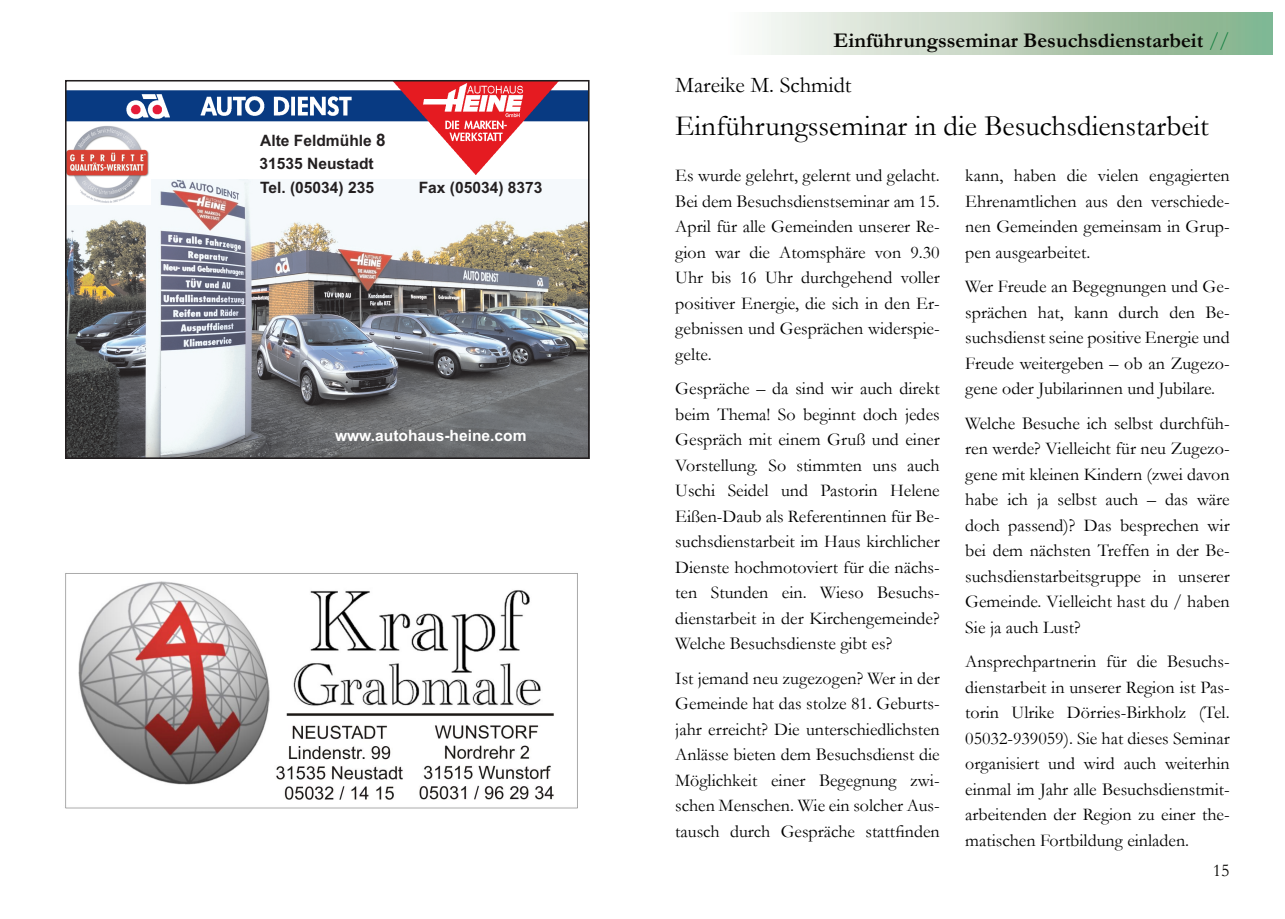
<style>
.page{position:relative;width:1285px;height:919px;background:#fff}
.page>*{position:absolute;margin:0;border:0;box-sizing:border-box;transform-origin:0 0}
.t1{font:29.25px "Garamond";color:#000}
.t2{font:22.5px "Garamond";color:#000}
.t3{font:700 21px "Garamond";color:#080704}
.t4{font:18px/25.5px "Garamond";color:#000;text-align:justify}
.t5{font:18px "Garamond";color:#080704}
.t6{font:700 15.6px/23.4px "Arial";color:#231f20}
.t7{font:700 15.6px "Arial";color:#fff}
.s1{font-size:17.25px}
.s2{font-weight:400;color:#127e3e}
</style>
<div class="page">
<img style="left:65px;top:573px;width:513px;height:236px">
<img style="left:68px;top:180px;width:518px;height:276px">
<img style="left:68px;top:83px;width:518px;height:92px">
<img style="left:68px;top:123px;width:82px;height:81px">
<div style="left:65px;top:80px;width:524px;height:379px;border:2px solid #231f20"></div>
<div style="left:725px;top:13px;width:546px;height:42px;background:linear-gradient(to right,#fffbfa,#7fac84)"></div>
<p class="t6" style="left:259px;top:130px;width:128px">Alte Feldmühle <span class="s1">8<br></span>31535 Neustadt<br>Tel. (05034) 235</p>
<p class="t6" style="left:418px;top:177px;width:125px">Fax (05034) 8373</p>
<p class="t7" style="left:335px;top:430px;width:193px">www.autohaus-heine.com</p>
<p class="t3" style="left:833px;top:33px;width:397px">Einführungsseminar Besuchsdienstarbeit <span class="s2">//</span></p>
<p class="t2" style="left:675px;top:77px;width:178px">Mareike M. Schmidt</p>
<h1 class="t1" style="left:675px;top:116px;width:535px">Einführungsseminar in die Besuchsdienstarbeit</h1>
<p class="t4" style="left:675px;top:165px;width:266px">Es wurde gelehrt, gelernt und gelacht.<br>Bei dem Besuchsdienstseminar am 15.<br>April für alle Gemeinden unserer Re&shy;gion war die Atomsphäre von 9.30<br>Uhr bis 16 Uhr durchgehend voller positiver Energie, die sich in den Er&shy;gebnissen und Gesprächen widerspie&shy;gelte.</p>
<p class="t4" style="left:675px;top:378px;width:266px">Gespräche – da sind wir auch direkt beim Thema! So beginnt doch jedes Gespräch mit einem Gruß und einer Vorstellung. So stimmten uns auch Uschi Seidel und Pastorin Helene Eißen-Daub als Referentinnen für Be&shy;suchsdienstarbeit im Haus kirchlicher Dienste hochmotoviert für die nächs&shy;ten Stunden ein. Wieso Besuchs&shy;dienstarbeit in der Kirchengemeinde?<br>Welche Besuchsdienste gibt es?</p>
<p class="t4" style="left:675px;top:667px;width:266px">Ist jemand neu zugezogen? Wer in der Gemeinde hat das stolze 81. Geburts&shy;jahr erreicht? Die unterschiedlichsten Anlässe bieten dem Besuchsdienst die Möglichkeit einer Begegnung zwi&shy;schen Menschen. Wie ein solcher Aus&shy;tausch durch Gespräche stattfinden</p>
<p class="t4" style="left:965px;top:165px;width:266px">kann, haben die vielen engagierten Ehrenamtlichen aus den verschiede&shy;nen Gemeinden gemeinsam in Grup&shy;pen ausgearbeitet.</p>
<p class="t4" style="left:965px;top:276px;width:266px">Wer Freude an Begegnungen und Ge&shy;sprächen hat, kann durch den Be&shy;suchsdienst seine positive Energie und Freude weitergeben – ob an Zugezo&shy;gene oder Jubilarinnen und Jubilare.</p>
<p class="t4" style="left:965px;top:412px;width:266px">Welche Besuche ich selbst durchfüh&shy;ren werde? Vielleicht für neu Zugezo&shy;gene mit kleinen Kindern (zwei davon habe ich ja selbst auch – das wäre doch passend)? Das besprechen wir bei dem nächsten Treffen in der Be&shy;suchsdienstarbeitsgruppe in unserer Gemeinde. Vielleicht hast du / haben Sie ja auch Lust?</p>
<p class="t4" style="left:965px;top:651px;width:266px">Ansprechpartnerin für die Besuchs&shy;dienstarbeit in unserer Region ist Pas&shy;torin Ulrike Dörries-Birkholz (Tel.<br>05032-939059). Sie hat dieses Seminar organisiert und wird auch weiterhin einmal im Jahr alle Besuchsdienstmit&shy;arbeitenden der Region zu einer the&shy;matischen Fortbildung einladen.</p>
<p class="t5" style="left:1212px;top:864px;width:18px">15</p>
</div>
